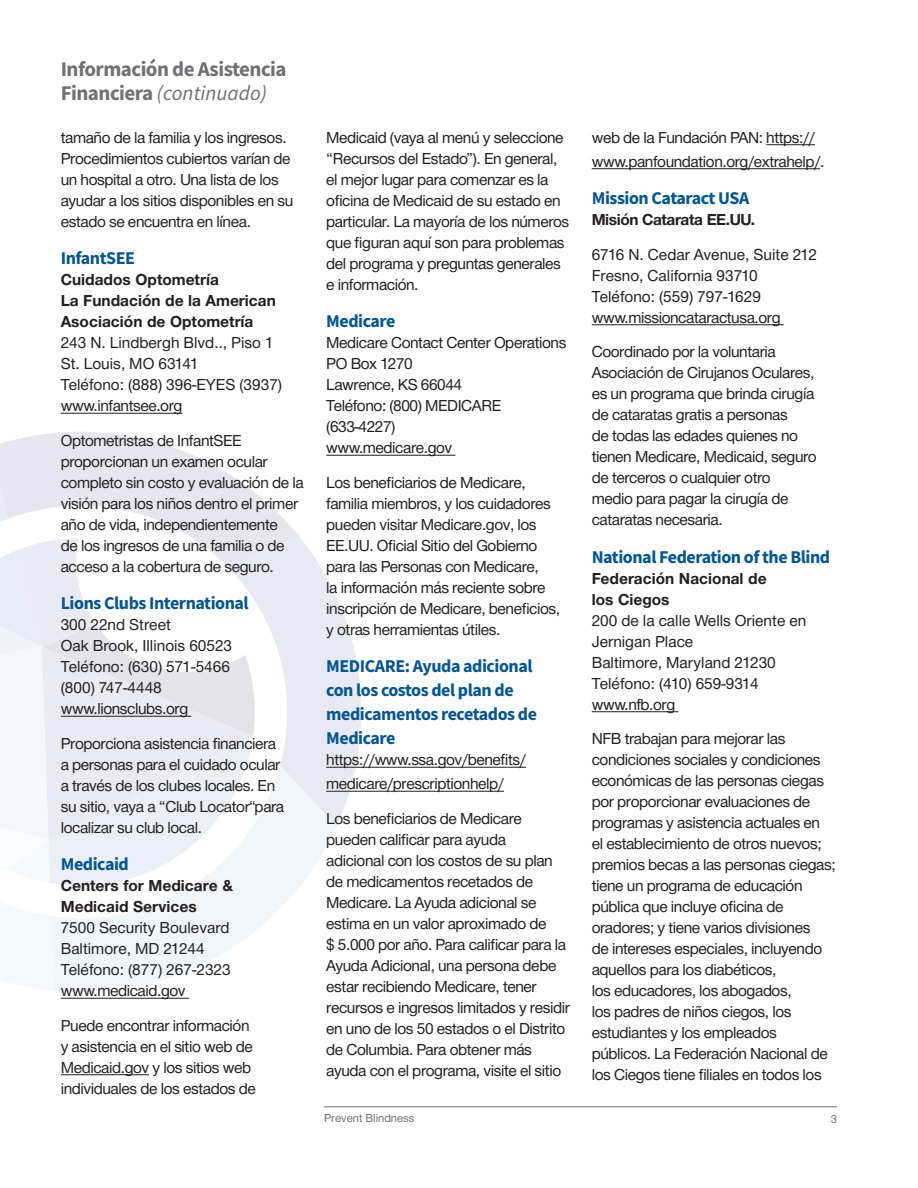
<style>
.page{position:relative;width:918px;height:1188px;background:#fff}
.page>*{position:absolute;margin:0;border:0;box-sizing:border-box;transform-origin:0 0}
.t1{font:700 21px/24px "Source Sans Pro";letter-spacing:-.025em;color:#717074}
.ITalic_description{font:700 18px/24px "Source Sans Pro";letter-spacing:-.025em;color:#005595}
.ITalic_description-2{font:16.5px/21px "Helvetica Neue H55";letter-spacing:-.025em;color:#231f20}
.ITalic_description-3{font:16.5px "Helvetica Neue H55";color:#231f20}
.ITalic_description-4{font:16.5px/21px "Helvetica Neue H75";color:#231f20}
.ITalic_description-5{font:16.5px "Helvetica Neue H75";letter-spacing:-.025em;color:#231f20}
.t2{font:12px "Helvetica Neue H55";color:#717074}
.s1{font-weight:400;font-style:italic}
</style>
<div class="page">
<svg style="left:54px;top:886px;width:246px;height:106px;fill:#eff6fc"></svg>
<svg style="left:0;top:902px;width:54px;height:88px"></svg>
<svg style="left:0;top:432px;width:361px;height:454px"></svg>
<hr style="left:324px;top:1107px;width:513px;height:1px;background:#717074">
<hr style="left:61px;top:413px;width:121px;height:1px;background:#231f20">
<hr style="left:61px;top:716px;width:130px;height:1px;background:#231f20">
<hr style="left:61px;top:998px;width:128px;height:1px;background:#231f20">
<hr style="left:61px;top:1074px;width:88px;height:1px;background:#231f20">
<hr style="left:326px;top:455px;width:130px;height:1px;background:#231f20">
<hr style="left:326px;top:767px;width:200px;height:1px;background:#231f20">
<hr style="left:326px;top:791px;width:178px;height:1px;background:#231f20">
<hr style="left:766px;top:144px;width:49px;height:1px;background:#231f20">
<hr style="left:592px;top:168px;width:228px;height:1px;background:#231f20">
<hr style="left:592px;top:324px;width:192px;height:1px;background:#231f20">
<hr style="left:592px;top:711px;width:86px;height:1px;background:#231f20">
<p class="t1" style="left:61px;top:57px;width:227px">Información de Asistencia<br>Financiera <span class="s1">(continuado)</span></p>
<p class="ITalic_description-2" style="left:61px;top:128px;width:234px">tamaño de la familia y los ingresos.<br>Procedimientos cubiertos varían de un hospital a otro. Una lista de los ayudar a los sitios disponibles en su estado se encuentra en línea.</p>
<p class="ITalic_description" style="left:61px;top:246px;width:76px">InfantSEE</p>
<p class="ITalic_description-4" style="left:61px;top:271px;width:160px">Cuidados Optometría</p>
<p class="ITalic_description-4" style="left:61px;top:292px;width:217px">La Fundación de la American</p>
<p class="ITalic_description-4" style="left:61px;top:313px;width:194px">Asociación de Optometría</p>
<p class="ITalic_description-3" style="left:61px;top:332px;width:214px">243 N. Lindbergh Blvd.., Piso 1</p>
<p class="ITalic_description-3" style="left:61px;top:353px;width:140px">St. Louis, MO 63141</p>
<p class="ITalic_description-3" style="left:61px;top:374px;width:223px">Teléfono: (888) 396-EYES (3937)</p>
<p class="ITalic_description-2" style="left:61px;top:397px;width:123px">www.infantsee.org</p>
<p class="ITalic_description-2" style="left:61px;top:431px;width:244px">Optometristas de InfantSEE proporcionan un examen ocular completo sin costo y evaluación de la visión para los niños dentro el primer año de vida, independientemente<br>de los ingresos de una familia o de acceso a la cobertura de seguro.</p>
<p class="ITalic_description" style="left:61px;top:591px;width:190px">Lions Clubs International</p>
<p class="ITalic_description-3" style="left:61px;top:614px;width:112px">300 22nd Street</p>
<p class="ITalic_description-3" style="left:61px;top:635px;width:173px">Oak Brook, Illinois 60523</p>
<p class="ITalic_description-3" style="left:61px;top:656px;width:171px">Teléfono: (630) 571-5466</p>
<p class="ITalic_description-3" style="left:61px;top:677px;width:103px">(800) 747-4448</p>
<p class="ITalic_description-2" style="left:61px;top:700px;width:129px">www.lionsclubs.org</p>
<p class="ITalic_description-2" style="left:61px;top:734px;width:225px">Proporciona asistencia financiera a personas para el cuidado ocular a través de los clubes locales. En su sitio, vaya a “Club Locator“para localizar su club local.</p>
<p class="ITalic_description" style="left:61px;top:852px;width:70px">Medicaid</p>
<p class="ITalic_description-4" style="left:61px;top:877px;width:174px">Centers for Medicare &amp;<br>Medicaid Services</p>
<p class="ITalic_description-3" style="left:61px;top:917px;width:170px">7500 Security Boulevard</p>
<p class="ITalic_description-3" style="left:61px;top:938px;width:146px">Baltimore, MD 21244</p>
<p class="ITalic_description-3" style="left:61px;top:959px;width:172px">Teléfono: (877) 267-2323</p>
<p class="ITalic_description-2" style="left:61px;top:982px;width:126px">www.medicaid.gov</p>
<p class="ITalic_description-2" style="left:61px;top:1016px;width:197px">Puede encontrar información y asistencia en el sitio web de<br>Medicaid.gov y los sitios web individuales de los estados de</p>
<p class="ITalic_description-2" style="left:326px;top:128px;width:245px">Medicaid (vaya al menú y seleccione “Recursos del Estado”). En general, el mejor lugar para comenzar es la oficina de Medicaid de su estado en particular. La mayoría de los números que figuran aquí son para problemas del programa y preguntas generales e información.</p>
<p class="ITalic_description" style="left:326px;top:309px;width:71px">Medicare</p>
<p class="ITalic_description-2" style="left:326px;top:334px;width:242px">Medicare Contact Center Operations</p>
<p class="ITalic_description-2" style="left:326px;top:355px;width:88px">PO Box 1270</p>
<p class="ITalic_description-2" style="left:326px;top:376px;width:137px">Lawrence, KS 66044</p>
<p class="ITalic_description-2" style="left:326px;top:397px;width:176px">Teléfono: (800) MEDICARE (633-4227)</p>
<p class="ITalic_description-2" style="left:326px;top:439px;width:128px">www.medicare.gov</p>
<p class="ITalic_description-2" style="left:326px;top:473px;width:235px">Los beneficiarios de Medicare, familia miembros, y los cuidadores pueden visitar Medicare.gov, los EE.UU. Oficial Sitio del Gobierno para las Personas con Medicare,<br>la información más reciente sobre inscripción de Medicare, beneficios, y otras herramientas útiles.</p>
<p class="ITalic_description" style="left:326px;top:654px;width:212px">MEDICARE: Ayuda adicional con los costos del plan de medicamentos recetados de<br>Medicare</p>
<p class="ITalic_description-2" style="left:326px;top:749px;width:201px;line-height:24px">https://www.ssa.gov/benefits/ medicare/prescriptionhelp/</p>
<p class="ITalic_description-2" style="left:326px;top:809px;width:245px">Los beneficiarios de Medicare pueden calificar para ayuda<br>adicional con los costos de su plan de medicamentos recetados de Medicare. La Ayuda adicional se estima en un valor aproximado de<br>$ 5.000 por año. Para calificar para la Ayuda Adicional, una persona debe estar recibiendo Medicare, tener recursos e ingresos limitados y residir en uno de los 50 estados o el Distrito de Columbia. Para obtener más ayuda con el programa, visite el sitio</p>
<p class="ITalic_description-2" style="left:592px;top:127px;width:234px;line-height:24px">web de la Fundación PAN: https:// www.panfoundation.org/extrahelp/.</p>
<p class="ITalic_description" style="left:592px;top:186px;width:159px">Mission Cataract USA</p>
<p class="ITalic_description-5" style="left:592px;top:209px;width:165px">Misión Catarata EE.UU.</p>
<p class="ITalic_description-3" style="left:592px;top:243px;width:227px">6716 N. Cedar Avenue, Suite 212</p>
<p class="ITalic_description-3" style="left:592px;top:264px;width:168px">Fresno, California 93710</p>
<p class="ITalic_description-3" style="left:592px;top:285px;width:171px">Teléfono: (559) 797-1629</p>
<p class="ITalic_description-2" style="left:592px;top:308px;width:190px">www.missioncataractusa.org</p>
<p class="ITalic_description-2" style="left:592px;top:343px;width:224px">Coordinado por la voluntaria<br>Asociación de Cirujanos Oculares, es un programa que brinda cirugía de cataratas gratis a personas</p>
<p class="ITalic_description-2" style="left:592px;top:427px;width:227px">de todas las edades quienes no tienen Medicare, Medicaid, seguro de terceros o cualquier otro<br>medio para pagar la cirugía de cataratas necesaria.</p>
<p class="ITalic_description" style="left:592px;top:545px;width:240px">National Federation of the Blind</p>
<p class="ITalic_description-4" style="left:592px;top:569px;width:176px">Federación Nacional de los Ciegos</p>
<p class="ITalic_description-3" style="left:592px;top:609px;width:216px">200 de la calle Wells Oriente en</p>
<p class="ITalic_description-3" style="left:592px;top:630px;width:103px">Jernigan Place</p>
<p class="ITalic_description-3" style="left:592px;top:651px;width:186px">Baltimore, Maryland 21230</p>
<p class="ITalic_description-3" style="left:592px;top:672px;width:168px">Teléfono: (410) 659-9314</p>
<p class="ITalic_description-2" style="left:592px;top:695px;width:85px">www.nfb.org</p>
<p class="ITalic_description-2" style="left:592px;top:730px;width:246px">NFB trabajan para mejorar las condiciones sociales y condiciones económicas de las personas ciegas por proporcionar evaluaciones de programas y asistencia actuales en<br>el establecimiento de otros nuevos; premios becas a las personas ciegas; tiene un programa de educación pública que incluye oficina de oradores; y tiene varios divisiones<br>de intereses especiales, incluyendo aquellos para los diabéticos,<br>los educadores, los abogados,<br>los padres de niños ciegos, los estudiantes y los empleados públicos. La Federación Nacional de los Ciegos tiene filiales en todos los</p>
<p class="t2" style="left:324px;top:1110px;width:92px">Prevent Blindness</p>
<p class="t2" style="left:831px;top:1111px;width:8px">3</p>
</div>
